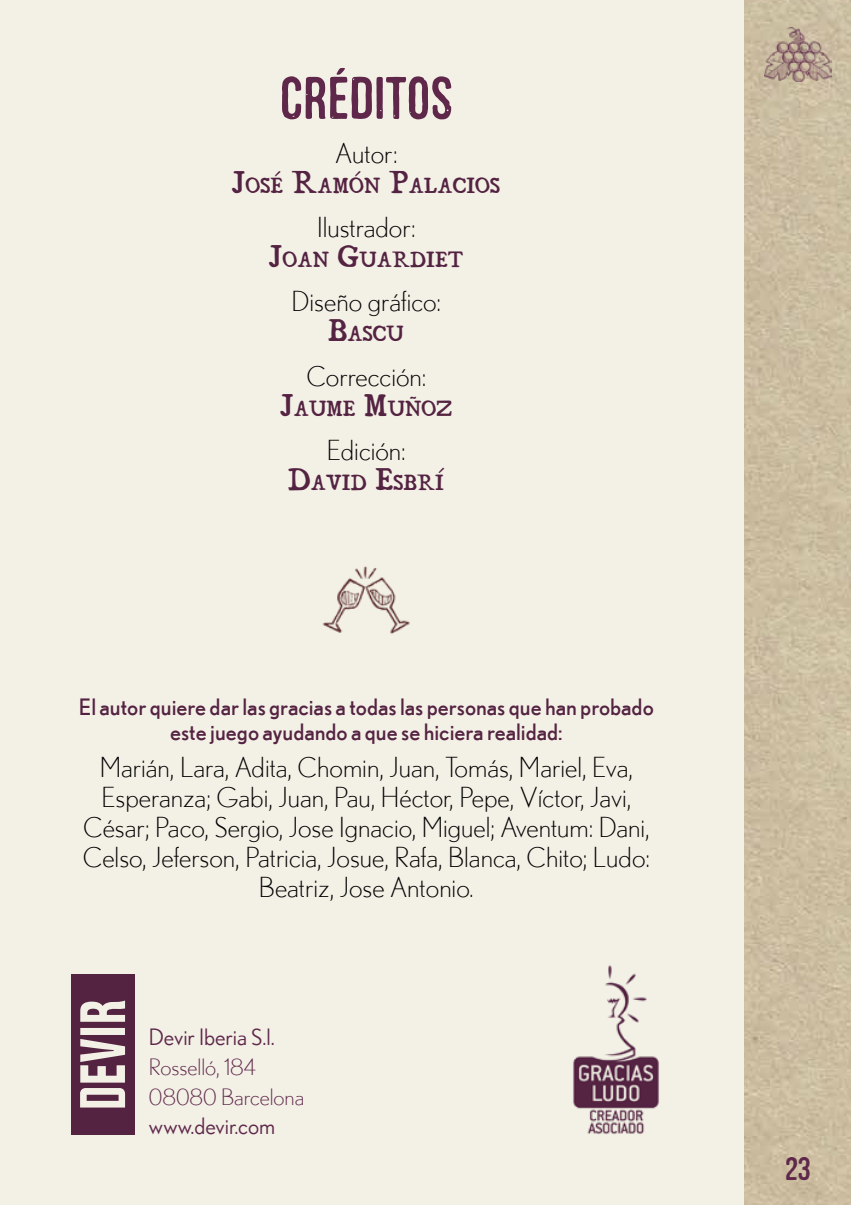
<style>
.page{position:relative;width:851px;height:1205px;background:#fff}
.page>*{position:absolute;margin:0;border:0;box-sizing:border-box;transform-origin:0 0}
.t1{font:60px "Mocha Mattari";color:#5f284b}
.t2{font:32.5px "Mocha Mattari";color:#5f284b}
.t3{font:300 27.5px/30px "Nobel";color:#000;text-align:center}
.t4{font:22.5px/25px "Nobel";color:#542342;text-align:center}
.t5{font:22.5px "Nobel";color:#5f284b}
.t6{font:300 22.5px/29.5px "Nobel";color:#5f284b}
.t7{font:700 19.25px "River Liffey";color:#542342}
.s1{font-size:27.5px}
</style>
<div class="page">
<div style="left:0;top:0;width:850px;height:1205px;background:#f3f0e6"></div>
<img style="left:322px;top:566px;width:88px;height:68px">
<div style="left:71px;top:974px;width:63px;height:160px;background:#542342"></div>
<svg style="left:80px;top:1000px;width:45px;height:107px"></svg>
<img style="left:573px;top:965px;width:86px;height:169px">
<img style="left:744px;top:0;width:106px;height:1205px">
<img style="left:764px;top:27px;width:67px;height:54px">
<h1 class="t1" style="left:280px;top:65px;width:174px">CRÉDITOS</h1>
<p class="t3" style="left:335px;top:138px;width:64px">Autor:</p>
<p class="t7" style="left:232px;top:175px;width:270px"><span class="s1">J</span>OSÉ <span class="s1">R</span>AMÓN <span class="s1">P</span>ALACIOS</p>
<p class="t3" style="left:317px;top:212px;width:100px">Ilustrador:</p>
<p class="t7" style="left:269px;top:249px;width:196px"><span class="s1">J</span>OAN <span class="s1">G</span>UARDIET</p>
<p class="t3" style="left:291px;top:286px;width:151px">Diseño gráfico:</p>
<p class="t7" style="left:328px;top:323px;width:77px"><span class="s1">B</span>ASCU</p>
<p class="t3" style="left:306px;top:360px;width:122px">Corrección:</p>
<p class="t7" style="left:280px;top:398px;width:173px"><span class="s1">J</span>AUME <span class="s1">M</span>UÑOZ</p>
<p class="t3" style="left:327px;top:435px;width:80px">Edición:</p>
<p class="t7" style="left:288px;top:472px;width:157px"><span class="s1">D</span>AVID <span class="s1">E</span>SBRÍ</p>
<p class="t4" style="left:79px;top:693px;width:576px">El autor quiere dar las gracias a todas las personas que han probado este juego ayudando a que se hiciera realidad:</p>
<p class="t3" style="left:83px;top:751px;width:568px">Marián, Lara, Adita, Chomin, Juan, Tomás, Mariel, Eva, Esperanza; Gabi, Juan, Pau, Héctor, Pepe, Víctor, Javi, César; Paco, Sergio, Jose Ignacio, Miguel; Aventum: Dani, Celso, Jeferson, Patricia, Josue, Rafa, Blanca, Chito; Ludo:<br>Beatriz, Jose Antonio.</p>
<p class="t5" style="left:149px;top:1024px;width:127px">Devir Iberia S.l.</p>
<p class="t6" style="left:149px;top:1052px;width:157px">Rosselló, 184<br>08080 Barcelona</p>
<p class="t5" style="left:149px;top:1113px;width:128px">www.devir.com</p>
<p class="t2" style="left:785px;top:1151px;width:27px">23</p>
</div>
